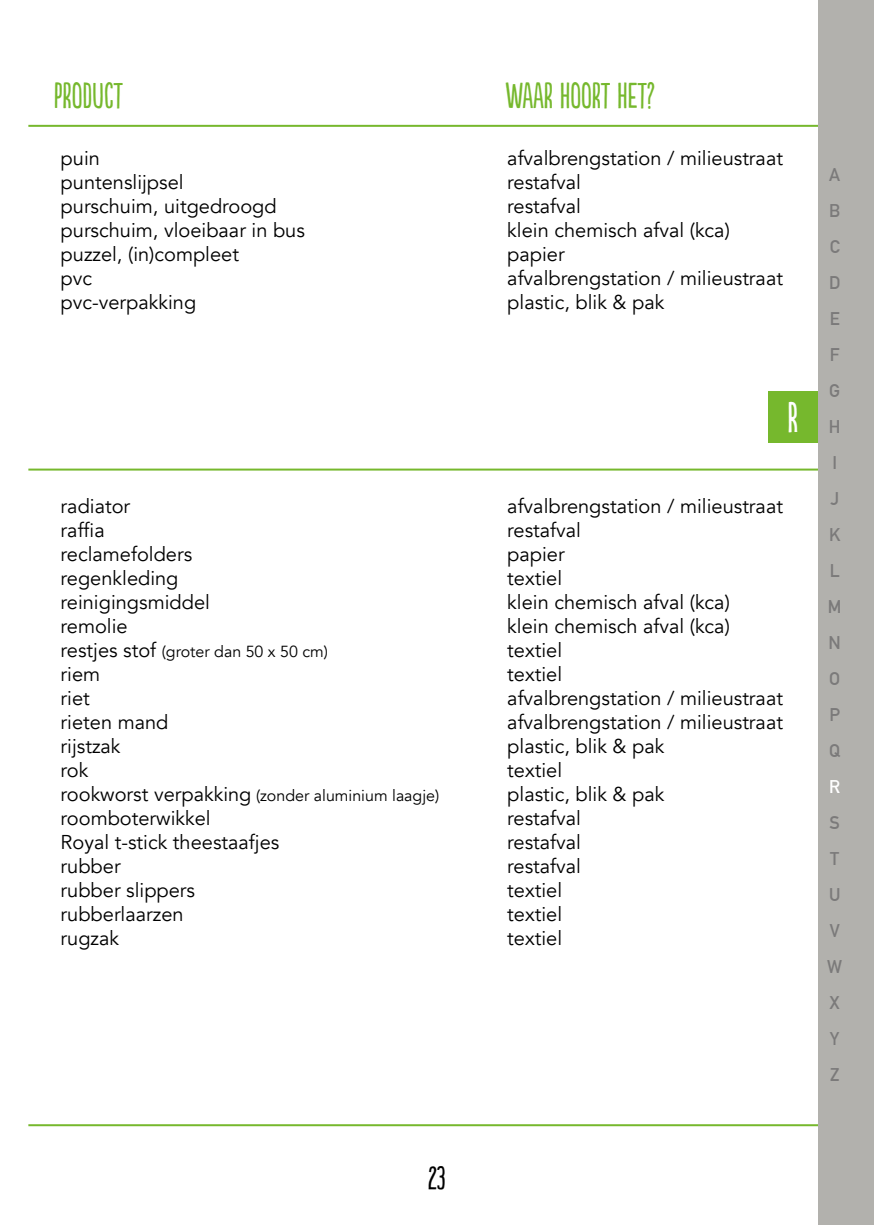
<style>
.page{position:relative;width:874px;height:1225px;background:#fff}
.page>*{position:absolute;margin:0;border:0;box-sizing:border-box;transform-origin:0 0}
.t1{font:40px "Populaire";color:#fff}
.t2{font:34px "Populaire";color:#76b82d}
.t3{font:30px "Populaire";color:#000}
.t4{font:20px/24px "Avenir";color:#000}
.t5{font:700 18px/36px "DIN Alternate";color:#7b7a7a}
.t6{font:700 18px "DIN Alternate";color:#fff}
.t7{font:16px "Avenir";color:#000}
.s1{font-size:20px}
</style>
<div class="page">
<hr style="left:28px;top:125px;width:817px;height:2px;background:#76b82d">
<hr style="left:28px;top:468px;width:817px;height:2px;background:#76b82d">
<hr style="left:28px;top:1124px;width:817px;height:2px;background:#76b82d">
<div style="left:768px;top:391px;width:51px;height:51px;background:#76b82d"></div>
<div style="left:818px;top:0;width:55px;height:1225px;background:#b2b1ad"></div>
<h2 class="t2" style="left:54px;top:78px;width:71px">PRODUCT</h2>
<h2 class="t2" style="left:505px;top:78px;width:151px">WAAR HOORT HET?</h2>
<p class="t4" style="left:61px;top:146px;width:246px">puin<br>puntenslijpsel<br>purschuim, uitgedroogd purschuim, vloeibaar in bus puzzel, (in)compleet<br>pvc<br>pvc-verpakking</p>
<p class="t4" style="left:61px;top:494px;width:151px">radiator<br>raffia reclamefolders regenkleding reinigingsmiddel remolie</p>
<p class="t7" style="left:61px;top:641px;width:269px"><span class="s1">restjes stof</span> (groter dan 50 x 50 cm)</p>
<p class="t4" style="left:61px;top:662px;width:109px">riem<br>riet<br>rieten mand rijstzak<br>rok</p>
<p class="t7" style="left:61px;top:785px;width:380px"><span class="s1">rookworst verpakking</span> (zonder aluminium laagje)</p>
<p class="t4" style="left:61px;top:806px;width:220px">roomboterwikkel<br>Royal t-stick theestaafjes rubber<br>rubber slippers rubberlaarzen<br>rugzak</p>
<p class="t4" style="left:507px;top:146px;width:277px">afvalbrengstation / milieustraat restafval<br>restafval<br>klein chemisch afval (kca) papier<br>afvalbrengstation / milieustraat plastic, blik &amp; pak</p>
<h1 class="t1" style="left:787px;top:396px;width:12px">R</h1>
<p class="t4" style="left:507px;top:494px;width:277px">afvalbrengstation / milieustraat restafval<br>papier<br>textiel<br>klein chemisch afval (kca)<br>klein chemisch afval (kca) textiel<br>textiel<br>afvalbrengstation / milieustraat afvalbrengstation / milieustraat plastic, blik &amp; pak<br>textiel<br>plastic, blik &amp; pak<br>restafval<br>restafval<br>restafval<br>textiel<br>textiel<br>textiel</p>
<p class="t5" style="left:827px;top:155px;width:15px">A<br>B<br>C<br>D<br>E<br>F<br>G<br>H<br>I<br>J<br>K<br>L<br>M<br>N<br>O<br>P<br>Q</p>
<p class="t6" style="left:828px;top:773px;width:12px">R</p>
<p class="t5" style="left:826px;top:803px;width:16px">S<br>T<br>U<br>V<br>W<br>X<br>Y<br>Z</p>
<h3 class="t3" style="left:428px;top:1162px;width:19px">23</h3>
</div>
